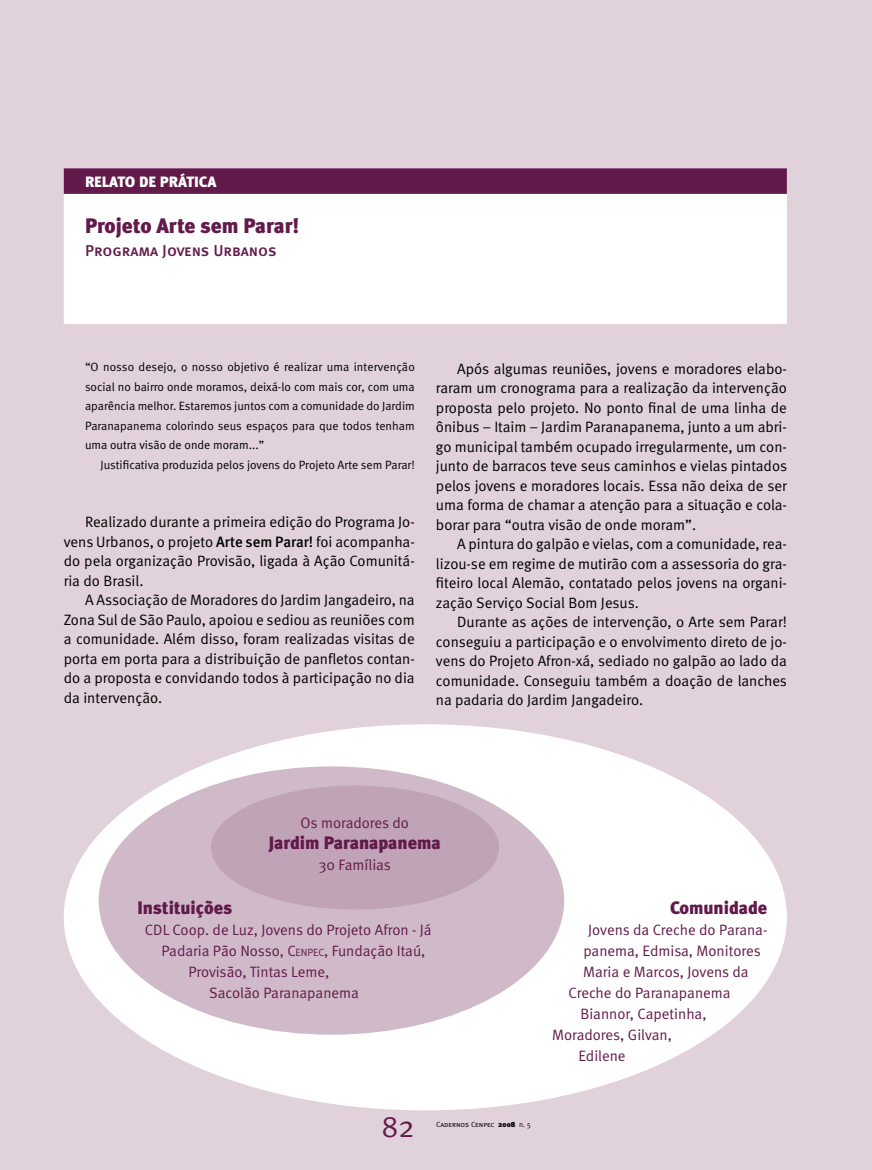
<style>
.page{position:relative;width:872px;height:1170px;background:#fff}
.page>*{position:absolute;margin:0;border:0;box-sizing:border-box;transform-origin:0 0}
.t1{font:30px "Meta Normal";color:#621a4b}
.t2{font:900 21px "Meta";color:#621a4b}
.t3{font:900 18px "Meta";color:#621a4b}
.t4{font:15.75px "Meta Medium Caps";letter-spacing:-.005em;color:#621a4b}
.t5{font:15px/19.5px "Meta Normal";color:#000;text-align:justify}
.t6{font:15px "Meta Normal";color:#621a4b}
.t7{font:15px "Meta Black Caps";color:#fff}
.t8{font:12px/19.5px "Meta Normal";color:#000;text-align:justify}
.t9{font:7.5px "Meta Normal Caps";color:#000}
.s1{font-family:"Meta";font-weight:500}
.s2{font-size:10.5px}
.s3{font-family:"Meta Black Caps"}
.s4{font-family:"Meta Normal"}
</style>
<div class="page">
<div style="left:0;top:0;width:872px;height:1169px;background:#e0d1db"></div>
<div style="left:64px;top:171px;width:722px;height:152px;background:#fff"></div>
<div style="left:64px;top:170px;width:723px;height:154px;border:2px solid #fff"></div>
<div style="left:64px;top:168px;width:723px;height:26px;background:#621a4b"></div>
<div style="left:64px;top:724px;width:723px;height:386px;background:#fff;border-radius:50%"></div>
<div style="left:99px;top:766px;width:465px;height:268px;background:#d0bac9;border-radius:50%"></div>
<div style="left:211px;top:785px;width:288px;height:124px;background:#c0a3b7;border-radius:50%"></div>
<p class="t7" style="left:85px;top:172px;width:133px">RELATO DE PRÁTICA</p>
<h2 class="t2" style="left:85px;top:213px;width:216px">Projeto Arte sem Parar!</h2>
<p class="t4" style="left:85px;top:242px;width:193px">Programa Jovens Urbanos</p>
<p class="t8" style="left:85px;top:357px;width:331px">“O nosso desejo, o nosso objetivo é realizar uma intervenção social no bairro onde moramos, deixá-lo com mais cor, com uma aparência melhor. Estaremos juntos com a comunidade do Jardim Paranapanema colorindo seus espaços para que todos tenham uma outra visão de onde moram...”</p>
<p class="t8" style="left:100px;top:454px;width:316px">Justificativa produzida pelos jovens do Projeto Arte sem Parar!</p>
<p class="t5" style="left:64px;top:512px;width:352px;text-indent:21px">Realizado durante a primeira edição do Programa Jo&shy;vens Urbanos, o projeto <span class="s1">Arte sem Parar!</span> foi acompanha&shy;do pela organização Provisão, ligada à Ação Comunitá&shy;ria do Brasil.</p>
<p class="t5" style="left:64px;top:590px;width:352px;text-indent:21px">A Associação de Moradores do Jardim Jangadeiro, na Zona Sul de São Paulo, apoiou e sediou as reuniões com a comunidade. Além disso, foram realizadas visitas de porta em porta para a distribuição de panfletos contan&shy;do a proposta e convidando todos à participação no dia da intervenção.</p>
<p class="t5" style="left:436px;top:358px;width:352px;text-indent:21px">Após algumas reuniões, jovens e moradores elabo&shy;raram um cronograma para a realização da intervenção proposta pelo projeto. No ponto final de uma linha de ônibus – Itaim – Jardim Paranapanema, junto a um abri&shy;go municipal também ocupado irregularmente, um con&shy;junto de barracos teve seus caminhos e vielas pintados pelos jovens e moradores locais. Essa não deixa de ser uma forma de chamar a atenção para a situação e cola&shy;borar para “outra visão de onde moram”.</p>
<p class="t5" style="left:436px;top:534px;width:352px;text-indent:21px">A pintura do galpão e vielas, com a comunidade, rea&shy;lizou-se em regime de mutirão com a assessoria do gra&shy;fiteiro local Alemão, contatado pelos jovens na organi&shy;zação Serviço Social Bom Jesus.</p>
<p class="t5" style="left:436px;top:612px;width:352px;text-indent:21px">Durante as ações de intervenção, o Arte sem Parar! conseguiu a participação e o envolvimento direto de jo&shy;vens do Projeto Afron-xá, sediado no galpão ao lado da comunidade. Conseguiu também a doação de lanches na padaria do Jardim Jangadeiro.</p>
<p class="t6" style="left:300px;top:813px;width:110px">Os moradores do</p>
<p class="t3" style="left:269px;top:831px;width:173px">Jardim Paranapanema</p>
<p class="t6" style="left:319px;top:855px;width:74px">30 Famílias</p>
<p class="t3" style="left:137px;top:897px;width:96px">Instituições</p>
<p class="t6" style="left:145px;top:921px;width:288px">CDL Coop. de Luz, Jovens do Projeto Afron - Já</p>
<p class="t6" style="left:161px;top:942px;width:265px">Padaria Pão Nosso, C<span class="s2">enpec</span>, Fundação Itaú,</p>
<p class="t6" style="left:188px;top:963px;width:143px">Provisão, Tintas Leme,</p>
<p class="t6" style="left:209px;top:984px;width:151px">Sacolão Paranapanema</p>
<h1 class="t1" style="left:381px;top:1109px;width:35px">82</h1>
<p class="t9" style="left:436px;top:1120px;width:96px">Cadernos Cenpec <span class="s3">2008</span> <span class="s4">n</span>. 5</p>
<p class="t3" style="left:670px;top:897px;width:99px">Comunidade</p>
<p class="t6" style="left:588px;top:921px;width:181px">Jovens da Creche do Parana-</p>
<p class="t6" style="left:583px;top:942px;width:179px">panema, Edmisa, Monitores</p>
<p class="t6" style="left:583px;top:963px;width:167px">Maria e Marcos, Jovens da</p>
<p class="t6" style="left:568px;top:984px;width:163px">Creche do Paranapanema</p>
<p class="t6" style="left:580px;top:1005px;width:128px">Biannor, Capetinha,</p>
<p class="t6" style="left:552px;top:1026px;width:121px">Moradores, Gilvan,</p>
<p class="t6" style="left:578px;top:1047px;width:49px">Edilene</p>
</div>
